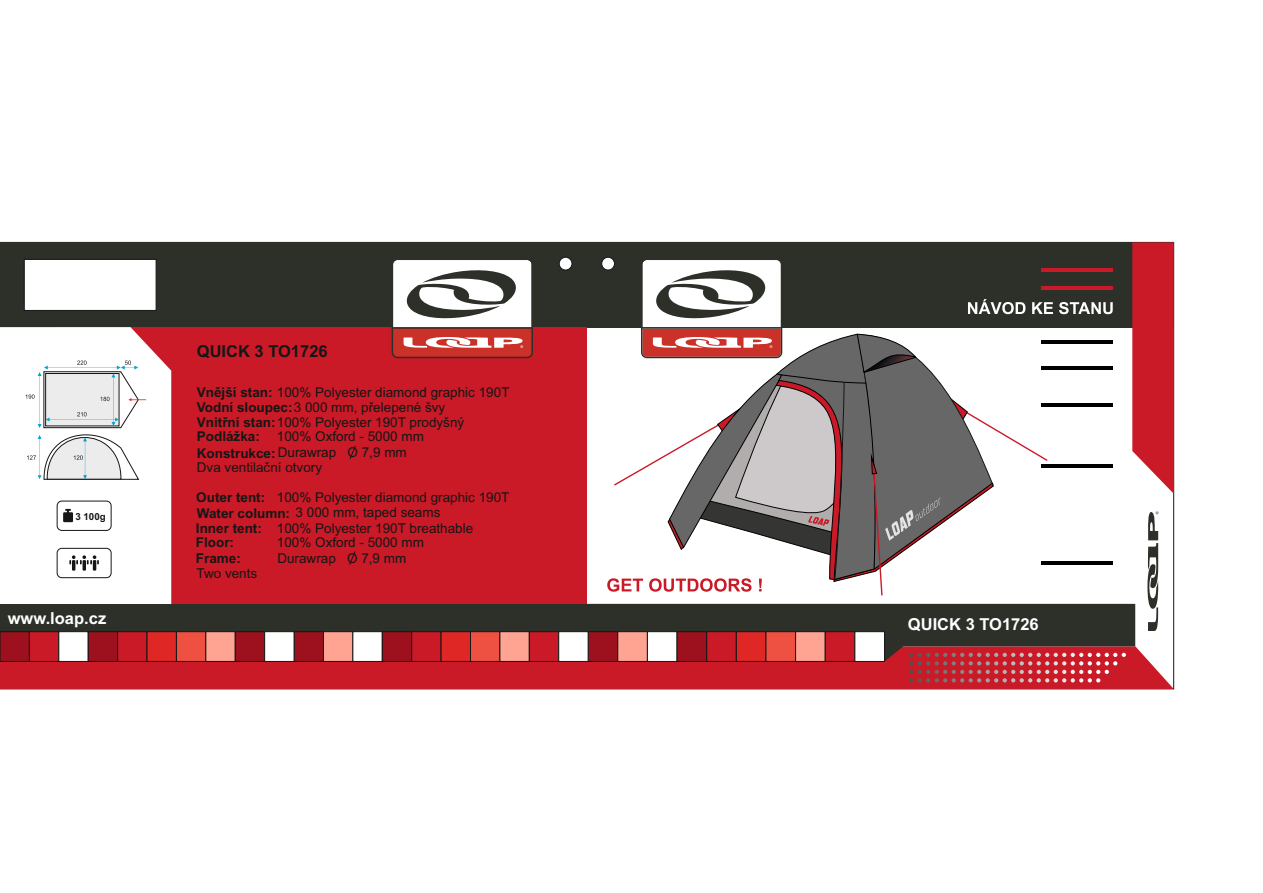
<style>
.page{position:relative;width:1263px;height:893px;background:#fff}
.page>*{position:absolute;margin:0;border:0;box-sizing:border-box;transform-origin:0 0}
.t1{font:700 16.5px "Arial";color:#fff}
.t2{font:700 16.5px "Arial";color:#151616}
.t3{font:13.5px "Arial";color:#151616}
.t4{font:700 13.5px/14.4px "Arial";color:#151616}
.t5{font:700 9.75px "Arial";color:#151616}
.s1{font-weight:700}
</style>
<div class="page">
<div style="left:0;top:242px;width:1174px;height:85px;background:#2d2f29"></div>
<div style="left:56px;top:327px;width:531px;height:293px;background:#ca1927"></div>
<div style="left:0;top:327px;width:171px;height:277px;background:#fff"></div>
<div style="left:0;top:604px;width:587px;height:43px;background:#2d2f29"></div>
<div style="left:0;top:646px;width:1174px;height:43px;background:#ca1927"></div>
<div style="left:601px;top:257px;width:14px;height:13px;background:#fff;border:1px solid #151616;border-radius:50%"></div>
<div style="left:559px;top:257px;width:13px;height:13px;background:#fff;border:1px solid #151616;border-radius:50%"></div>
<svg style="left:24px;top:259px;width:132px;height:52px;background:#f3f3f3"></svg>
<svg style="left:1132px;top:242px;width:42px;height:252px;background:#cd2f3b"></svg>
<svg style="left:392px;top:260px;width:141px;height:98px"></svg>
<svg style="left:0;top:631px;width:29px;height:31px"></svg>
<div style="left:323px;top:631px;width:30px;height:31px;background:#ffa493;border:1px solid #151616"></div>
<div style="left:29px;top:631px;width:30px;height:31px;background:#ca1927;border:1px solid #151616"></div>
<div style="left:352px;top:631px;width:31px;height:31px;background:#fff;border:1px solid #151616"></div>
<div style="left:58px;top:631px;width:31px;height:31px;background:#fff;border:1px solid #151616"></div>
<div style="left:382px;top:631px;width:30px;height:31px;background:#9c111d;border:1px solid #151616"></div>
<div style="left:88px;top:631px;width:30px;height:31px;background:#9c111d;border:1px solid #151616"></div>
<div style="left:411px;top:631px;width:30px;height:31px;background:#ca1927;border:1px solid #151616"></div>
<div style="left:117px;top:631px;width:30px;height:31px;background:#ca1927;border:1px solid #151616"></div>
<div style="left:441px;top:631px;width:30px;height:31px;background:#df2725;border:1px solid #151616"></div>
<div style="left:147px;top:631px;width:30px;height:31px;background:#df2725;border:1px solid #151616"></div>
<div style="left:470px;top:631px;width:30px;height:31px;background:#ee5042;border:1px solid #151616"></div>
<div style="left:176px;top:631px;width:30px;height:31px;background:#ee5042;border:1px solid #151616"></div>
<div style="left:499px;top:631px;width:31px;height:31px;background:#ffa493;border:1px solid #151616"></div>
<div style="left:205px;top:631px;width:31px;height:31px;background:#ffa493;border:1px solid #151616"></div>
<svg style="left:528px;top:604px;width:607px;height:78px;background:#85383a"></svg>
<svg style="left:234px;top:631px;width:90px;height:31px"></svg>
<svg style="left:1147px;top:511px;width:11px;height:120px"></svg>
<svg style="left:349px;top:445px;width:7px;height:14px"></svg>
<svg style="left:349px;top:551px;width:7px;height:14px"></svg>
<div style="left:57px;top:548px;width:54px;height:30px;border:1px solid #151616;border-radius:5px"></div>
<div style="left:63px;top:512px;width:10px;height:10px;background:#151616"></div>
<svg style="left:65px;top:509px;width:6px;height:4px"></svg>
<div style="left:57px;top:501px;width:54px;height:30px;border:1px solid #151616;border-radius:5px"></div>
<svg style="left:69px;top:555px;width:30px;height:16px"></svg>
<svg style="left:26px;top:360px;width:120px;height:120px"></svg>
<svg style="left:607px;top:259px;width:506px;height:337px"></svg>
<p class="t5" style="left:75px;top:513px;width:32px">3 100g</p>
<p class="t1" style="left:8px;top:612px;width:100px">www.loap.cz</p>
<p class="t2" style="left:197px;top:345px;width:132px">QUICK 3 TO1726</p>
<p class="t3" style="left:197px;top:387px;width:314px"><span class="s1">Vnější stan:</span> 100% Polyester diamond graphic 190T</p>
<p class="t3" style="left:197px;top:402px;width:250px"><span class="s1">Vodní sloupec:</span>3 000 mm, přelepené švy</p>
<p class="t3" style="left:197px;top:417px;width:269px"><span class="s1">Vnitřní stan:</span>100% Polyester 190T prodyšný</p>
<p class="t3" style="left:277px;top:432px;width:149px">100% Oxford - 5000 mm</p>
<p class="t3" style="left:197px;top:448px;width:211px"><span class="s1">Konstrukce:</span> Durawrap O 7,9 mm</p>
<p class="t3" style="left:277px;top:492px;width:234px">100% Polyester diamond graphic 190T</p>
<p class="t3" style="left:197px;top:507px;width:245px"><span class="s1">Water column:</span> 3 000 mm, taped seams</p>
<p class="t3" style="left:277px;top:523px;width:198px">100% Polyester 190T breathable</p>
<p class="t3" style="left:277px;top:537px;width:149px">100% Oxford - 5000 mm</p>
<p class="t3" style="left:277px;top:553px;width:131px">Durawrap O 7,9 mm</p>
<p class="t4" style="left:197px;top:431px;width:65px">Podlážka:</p>
<p class="t3" style="left:197px;top:462px;width:127px">Dva ventilační otvory</p>
<p class="t4" style="left:196px;top:491px;width:70px">Outer tent:</p>
<p class="t4" style="left:196px;top:522px;width:68px">Inner tent:<br>Floor:</p>
<p class="t4" style="left:196px;top:552px;width:47px">Frame:</p>
<p class="t3" style="left:197px;top:568px;width:62px">Two vents</p>
<p class="t1" style="left:908px;top:618px;width:132px">QUICK 3 TO1726</p>
</div>
